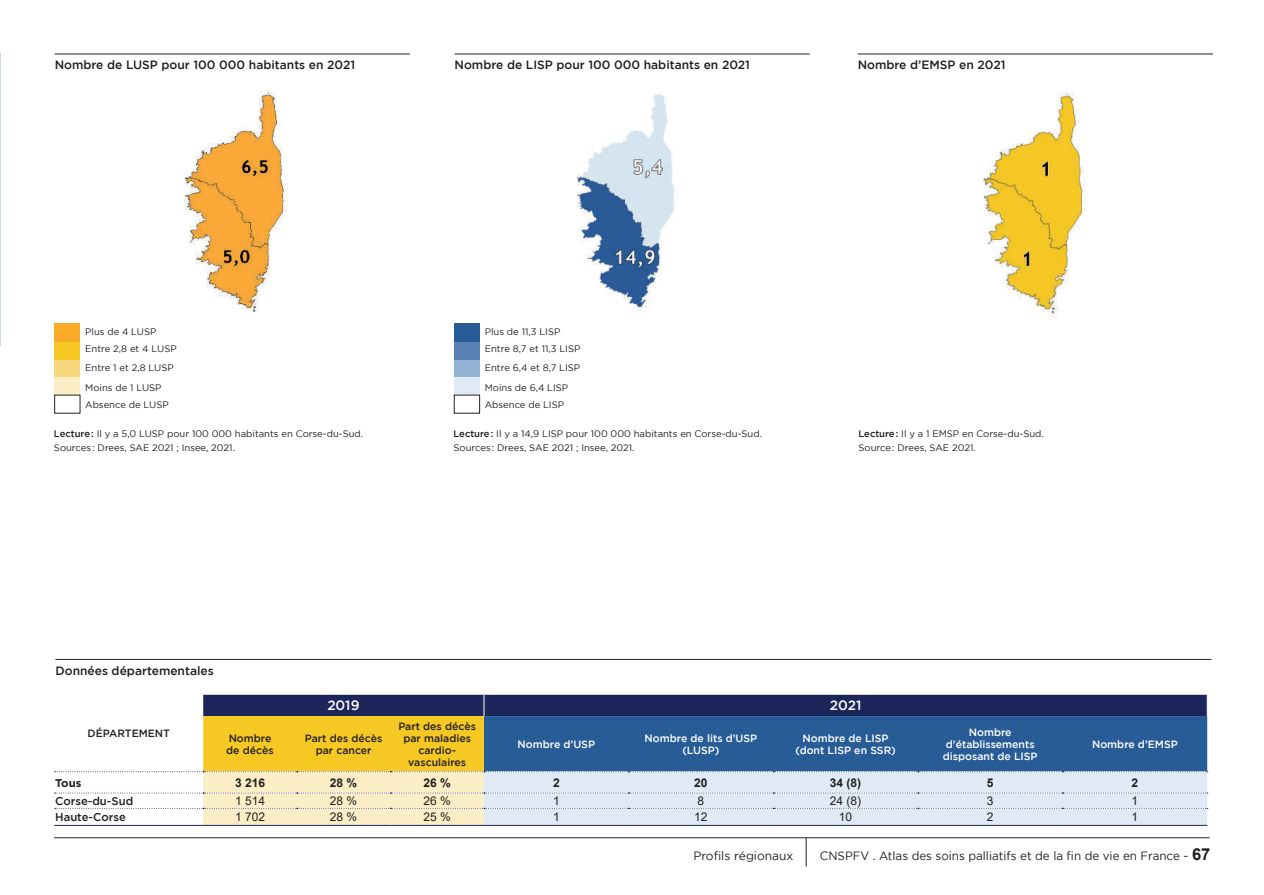
<style>
.page{position:relative;width:1264px;height:895px;background:#fff}
.page>*{position:absolute;margin:0;border:0;box-sizing:border-box;transform-origin:0 0}
.t1{font:500 13.5px "Gotham";color:#fff}
.t2{font:500 12px "Gotham";color:#231f20}
.t3{font:12px "Gotham";color:#231f20}
.t4{font:12px "Arial";color:#231f20}
.t5{font:700 12px "Arial";color:#231f20}
.t6{font:500 11.25px "Gotham";color:#231f20}
.t7{font:700 11.25px "Gotham";color:#231f20}
.t8{font:500 10.5px/12px "Gotham";color:#fff;text-align:center}
.t9{font:500 10.5px/12px "Gotham";color:#231f20;text-align:center}
.t10{font:9.45px/14.5px "Gotham";color:#231f20}
.s1{font-weight:500}
.s2{font-family:"Arial";font-weight:700;font-size:16.5px}
</style>
<div class="page">
<hr style="left:54px;top:837px;width:1155px;height:1px;background:#231f20">
<svg style="left:805px;top:837px;width:1px;height:29px"></svg>
<hr style="left:0;top:53px;width:1px;height:292px;background:#cedbe3">
<img style="left:184px;top:91px;width:104px;height:220px">
<img style="left:577px;top:94px;width:97px;height:217px">
<img style="left:982px;top:92px;width:103px;height:225px">
<hr style="left:54px;top:824px;width:149px;height:1px;background:#1d265a">
<svg style="left:55px;top:694px;width:1152px;height:131px;background:#9ba7ac"></svg>
<hr style="left:55px;top:54px;width:355px;height:1px;background:#231f20">
<hr style="left:454px;top:54px;width:355px;height:1px;background:#231f20">
<hr style="left:857px;top:54px;width:355px;height:1px;background:#231f20">
<div style="left:55px;top:359px;width:25px;height:18px;background:#f6d77e"></div>
<div style="left:454px;top:359px;width:25px;height:18px;background:#93b3d4"></div>
<div style="left:55px;top:377px;width:25px;height:18px;background:#fbeec6"></div>
<div style="left:454px;top:377px;width:25px;height:18px;background:#dfeaf5"></div>
<div style="left:454px;top:394px;width:26px;height:19px;border:1px solid #231f20"></div>
<div style="left:55px;top:341px;width:25px;height:18px;background:#f6c824"></div>
<div style="left:454px;top:341px;width:25px;height:18px;background:#5981b3"></div>
<div style="left:55px;top:323px;width:25px;height:18px;background:#f8ac2a"></div>
<div style="left:454px;top:323px;width:25px;height:18px;background:#285c97"></div>
<hr style="left:55px;top:658px;width:1156px;height:1px;background:#231f20">
<p class="t2" style="left:55px;top:58px;width:302px">Nombre de LUSP pour 100 000 habitants en 2021</p>
<p class="t2" style="left:454px;top:58px;width:297px">Nombre de LISP pour 100 000 habitants en 2021</p>
<p class="t2" style="left:857px;top:58px;width:149px">Nombre d’EMSP en 2021</p>
<p class="t10" style="left:85px;top:324px;width:73px">Plus de 4 LUSP</p>
<p class="t10" style="left:485px;top:324px;width:77px">Plus de 11,3 LISP</p>
<p class="t10" style="left:85px;top:342px;width:93px">Entre 2,8 et 4 LUSP</p>
<p class="t10" style="left:485px;top:342px;width:97px">Entre 8,7 et 11,3 LISP</p>
<p class="t10" style="left:85px;top:361px;width:90px">Entre 1 et 2,8 LUSP</p>
<p class="t10" style="left:485px;top:361px;width:97px">Entre 6,4 et 8,7 LISP</p>
<p class="t10" style="left:85px;top:380px;width:78px">Moins de 1 LUSP</p>
<p class="t10" style="left:485px;top:380px;width:85px">Moins de 6,4 LISP</p>
<p class="t10" style="left:85px;top:398px;width:85px">Absence de LUSP</p>
<p class="t10" style="left:485px;top:398px;width:81px">Absence de LISP</p>
<p class="t10" style="left:54px;top:426px;width:311px"><span class="s1">Lecture :</span> Il y a 5,0 LUSP pour 100 000 habitants en Corse-du-Sud.<br>Sources : Drees, SAE 2021 ; Insee, 2021.</p>
<p class="t10" style="left:453px;top:426px;width:310px"><span class="s1">Lecture :</span> Il y a 14,9 LISP pour 100 000 habitants en Corse-du-Sud.<br>Sources : Drees, SAE 2021 ; Insee, 2021.</p>
<p class="t10" style="left:858px;top:426px;width:187px"><span class="s1">Lecture :</span> Il y a 1 EMSP en Corse-du-Sud.<br>Source : Drees, SAE 2021.</p>
<p class="t2" style="left:55px;top:663px;width:160px">Données départementales</p>
<p class="t9" style="left:87px;top:726px;width:84px">DÉPARTEMENT</p>
<h1 class="t1" style="left:327px;top:697px;width:34px">2019</h1>
<h1 class="t1" style="left:829px;top:697px;width:33px">2021</h1>
<p class="t9" style="left:226px;top:731px;width:49px;text-align:left">Nombre de décès</p>
<p class="t9" style="left:305px;top:731px;width:79px">Part des décès par cancer</p>
<p class="t9" style="left:398px;top:719px;width:79px">Part des décès par maladies cardio&shy;vasculaires</p>
<p class="t8" style="left:517px;top:737px;width:79px">Nombre d’USP</p>
<p class="t8" style="left:644px;top:731px;width:114px">Nombre de lits d’USP (LUSP)</p>
<p class="t8" style="left:795px;top:731px;width:102px">Nombre de LISP (dont LISP en SSR)</p>
<p class="t8" style="left:942px;top:725px;width:96px">Nombre d’établissements disposant de LISP</p>
<p class="t8" style="left:1092px;top:737px;width:87px">Nombre d’EMSP</p>
<p class="t7" style="left:55px;top:775px;width:28px">Tous</p>
<p class="t5" style="left:235px;top:777px;width:32px">3 216</p>
<p class="t5" style="left:330px;top:777px;width:29px">28 %</p>
<p class="t5" style="left:423px;top:777px;width:29px">26 %</p>
<p class="t5" style="left:553px;top:777px;width:8px">2</p>
<p class="t5" style="left:694px;top:777px;width:15px">20</p>
<p class="t5" style="left:829px;top:777px;width:33px">34 (8)</p>
<p class="t5" style="left:986px;top:777px;width:8px">5</p>
<p class="t5" style="left:1131px;top:777px;width:8px">2</p>
<p class="t6" style="left:55px;top:794px;width:80px">Corse-du-Sud</p>
<p class="t4" style="left:235px;top:796px;width:32px">1 514</p>
<p class="t4" style="left:330px;top:796px;width:29px">28 %</p>
<p class="t4" style="left:423px;top:796px;width:29px">26 %</p>
<p class="t4" style="left:553px;top:796px;width:8px">1</p>
<p class="t4" style="left:697px;top:796px;width:8px">8</p>
<p class="t4" style="left:829px;top:796px;width:33px">24 (8)</p>
<p class="t4" style="left:986px;top:796px;width:8px">3</p>
<p class="t4" style="left:1131px;top:796px;width:8px">1</p>
<p class="t6" style="left:55px;top:810px;width:72px">Haute-Corse</p>
<p class="t4" style="left:235px;top:812px;width:32px">1 702</p>
<p class="t4" style="left:330px;top:812px;width:29px">28 %</p>
<p class="t4" style="left:423px;top:812px;width:29px">25 %</p>
<p class="t4" style="left:553px;top:812px;width:8px">1</p>
<p class="t4" style="left:694px;top:812px;width:15px">12</p>
<p class="t4" style="left:838px;top:812px;width:15px">10</p>
<p class="t4" style="left:986px;top:812px;width:8px">2</p>
<p class="t4" style="left:1131px;top:812px;width:8px">1</p>
<p class="t3" style="left:693px;top:848px;width:102px">Profils régionaux</p>
<p class="t3" style="left:819px;top:848px;width:392px">CNSPFV . Atlas des soins palliatifs et de la fin de vie en France - <span class="s2">67</span></p>
</div>
